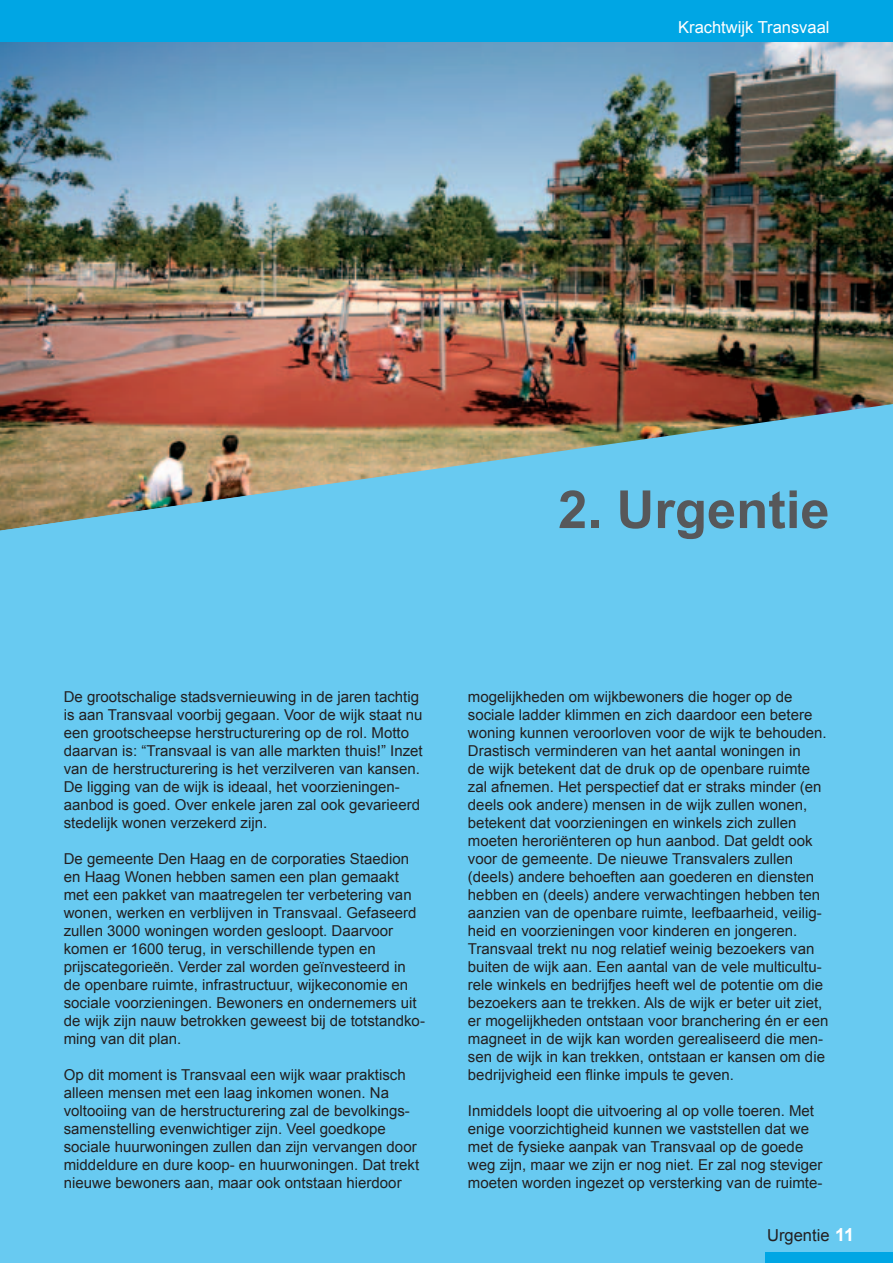
<style>
.page{position:relative;width:893px;height:1263px;background:#fff}
.page>*{position:absolute;margin:0;border:0;box-sizing:border-box;transform-origin:0 0}
.t1{font:700 52.5px "Arial";color:#57585a}
.t2{font:16.5px "Arial";color:#fff}
.t3{font:16.5px "Arial";color:#231f20}
.t4{font:15px/18px "Arial";color:#231f20}
.s1{font-style:inherit}
.s2{font-weight:700;font-size:18px;color:#fff}
</style>
<div class="page">
<div style="left:0;top:831px;width:892px;height:432px;background:#68caf1"></div>
<div style="left:765px;top:1252px;width:127px;height:11px;background:#00a6e4"></div>
<div style="left:0;top:0;width:892px;height:43px;background:#00a6e4"></div>
<img style="left:0;top:43px;width:892px;height:361px">
<svg style="left:0;top:404px;width:892px;height:427px;background:#70bdda"></svg>
<p class="t2" style="left:678px;top:18px;width:153px">Krachtwijk Transvaal</p>
<h1 class="t1" style="left:558px;top:481px;width:273px">2. Urgentie</h1>
<p class="t4" style="left:64px;top:688px;width:360px">De grootschalige stadsvernieuwing in de jaren tachtig is aan Transvaal voorbij gegaan. Voor de wijk staat nu een grootscheepse herstructurering op de rol. Motto daarvan is: ìTransvaal is van alle markten thuis!î Inzet van de herstructurering is het verzilveren van kansen.<br>De ligging van de wijk is ideaal, het voorzieningen&shy;aanbod is goed. Over enkele jaren zal ook gevarieerd stedelijk wonen verzekerd zijn.</p>
<p class="t4" style="left:64px;top:850px;width:362px">De gemeente Den Haag en de corporaties Staedion en Haag Wonen hebben samen een plan gemaakt met een pakket van maatregelen ter verbetering van wonen, werken en verblijven in Transvaal. Gefaseerd zullen 3000 woningen worden gesloopt. Daarvoor komen er 1600 terug, in verschillende typen en prijscategorieÎn. Verder zal worden geÔnvesteerd in de openbare ruimte, infrastructuur, wijkeconomie en sociale voorzieningen. Bewoners en ondernemers uit de wijk zijn nauw betrokken geweest bij de totstandko&shy;ming van dit plan.</p>
<p class="t4" style="left:64px;top:1066px;width:357px">Op dit moment is Transvaal een wijk waar praktisch alleen mensen met een laag inkomen wonen. Na voltooiing van de herstructurering zal de bevolkings&shy;samenstelling evenwichtiger zijn. Veel goedkope sociale huurwoningen zullen dan zijn vervangen door middeldure en dure koop- en huurwoningen. Dat trekt nieuwe bewoners aan, maar ook ontstaan hierdoor</p>
<p class="t4" style="left:468px;top:688px;width:362px">mogelijkheden om wijkbewoners die hoger op de sociale ladder klimmen en zich daardoor een betere woning kunnen veroorloven voor de wijk te behouden.<br>Drastisch verminderen van het aantal woningen in<br>de wijk betekent dat de druk op de openbare ruimte zal afnemen. Het perspectief dat er straks minder (en deels ook andere) mensen in de wijk zullen wonen, betekent dat voorzieningen en winkels zich zullen moeten heroriÎnteren op hun aanbod. Dat geldt ook voor de gemeente. De nieuwe Transvalers zullen (deels) andere behoeften aan goederen en diensten hebben en (deels) andere verwachtingen hebben ten aanzien van de openbare ruimte, leefbaarheid, veilig&shy;heid en voorzieningen voor kinderen en jongeren.<br>Transvaal trekt nu nog relatief weinig bezoekers van buiten de wijk aan. Een aantal van de vele multicultu&shy;rele winkels en bedrijfjes heeft wel de potentie om die bezoekers aan te trekken. Als de wijk er beter uit ziet, er mogelijkheden ontstaan voor branchering Èn er een magneet in de wijk kan worden gerealiseerd die men&shy;sen de wijk in kan trekken, ontstaan er kansen om die bedrijvigheid een <span class="s1">fl</span>inke impuls te geven.</p>
<p class="t4" style="left:468px;top:1102px;width:356px">Inmiddels loopt die uitvoering al op volle toeren. Met enige voorzichtigheid kunnen we vaststellen dat we met de fysieke aanpak van Transvaal op de goede weg zijn, maar we zijn er nog niet. Er zal nog steviger moeten worden ingezet op versterking van de ruimte-</p>
<p class="t3" style="left:767px;top:1226px;width:88px">Urgentie <span class="s2">11</span></p>
</div>
